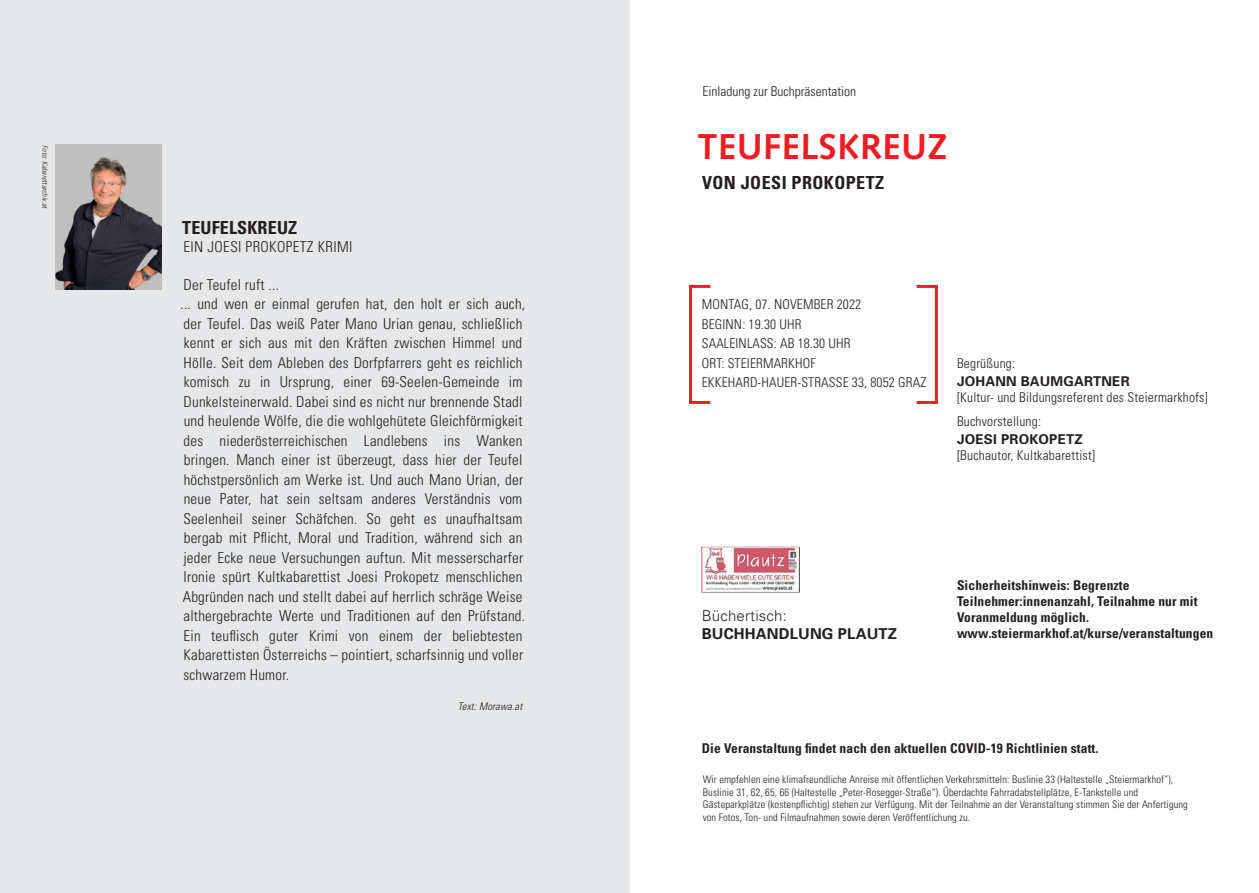
<style>
.page{position:relative;width:1259px;height:893px;background:#fff}
.page>*{position:absolute;margin:0;border:0;box-sizing:border-box;transform-origin:0 0}
.t1{font:700 36px "Syntax";letter-spacing:.015em;color:#ee1d23}
.t2{font:700 condensed 18px "Univers";letter-spacing:.025em;color:#231f20}
.t3{font:300 condensed 15px/19.5px "Univers";letter-spacing:.015em;color:#231f20}
.t4{font:700 15px "Univers";letter-spacing:.01em;color:#231f20}
.t5{font:300 15px "Univers";letter-spacing:.01em;color:#231f20}
.t6{font:300 condensed 13.5px/24px "Univers";letter-spacing:.01em;color:#231f20}
.t7{font:700 condensed 13.5px/16.2px "Univers";letter-spacing:.01em;color:#231f20}
.t8{font:700 13.5px "Univers";letter-spacing:.015em;color:#231f20}
.t9{font:300 condensed 10.5px/12.6px "Univers";letter-spacing:.01em;color:#231f20}
.t10{font:italic 300 condensed 10.5px "Univers";letter-spacing:.015em;color:#231f20}
.t11{font:italic 300 condensed 7.5px "Univers";color:#231f20}
</style>
<div class="page">
<div style="left:0;top:0;width:629px;height:893px;background:#e6e7e9"></div>
<div style="left:689px;top:285px;width:23px;height:119px;border:3px solid #ee1d23"></div>
<div style="left:915px;top:285px;width:23px;height:119px;border:3px solid #ee1d23"></div>
<img style="left:55px;top:145px;width:107px;height:144px">
<img style="left:701px;top:546px;width:99px;height:47px">
<p class="t11" style="left:50px;top:145px;width:65px;rotate:90deg">Foto: Kabarettarchiv.at</p>
<p class="t2" style="left:182px;top:217px;width:116px">TEUFELSKREUZ</p>
<p class="t3" style="left:184px;top:237px;width:170px">EIN JOESI PROKOPETZ KRIMI</p>
<p class="t3" style="left:184px;top:274px;width:97px">Der Teufel ruft ...</p>
<p class="t3" style="left:180px;top:294px;width:346px">... und wen er einmal gerufen hat, den holt er sich auch, der Teufel. Das weiß Pater Mano Urian genau, schließlich kennt er sich aus mit den Kräften zwischen Himmel und Hölle. Seit dem Ableben des Dorfpfarrers geht es reichlich komisch zu in Ursprung, einer 69-Seelen-Gemeinde im Dunkelsteinerwald. Dabei sind es nicht nur brennende Stadl und heulende Wölfe, die die wohlgehütete Gleichförmigkeit des niederösterreichischen Landlebens ins Wanken bringen. Manch einer ist überzeugt, dass hier der Teufel höchstpersönlich am Werke ist. Und auch Mano Urian, der neue Pater, hat sein seltsam anderes Verständnis vom Seelenheil seiner Schäfchen. So geht es unaufhaltsam bergab mit Pflicht, Moral und Tradition, während sich an jeder Ecke neue Versuchungen auftun. Mit messerscharfer Ironie spürt Kultkabarettist Joesi Prokopetz menschlichen Abgründen nach und stellt dabei auf herrlich schräge Weise althergebrachte Werte und Traditionen auf den Prüfstand.<br>Ein teuflisch guter Krimi von einem der beliebtesten Kabarettisten Österreichs – pointiert, scharfsinnig und voller schwarzem Humor.</p>
<p class="t10" style="left:458px;top:700px;width:66px">Text: Morawa.at</p>
<p class="t6" style="left:702px;top:79px;width:155px">Einladung zur Buchpräsentation</p>
<p class="t1" style="left:697px;top:126px;width:251px">TEUFELSKREUZ</p>
<p class="t2" style="left:702px;top:171px;width:184px">VON JOESI PROKOPETZ</p>
<p class="t6" style="left:702px;top:292px;width:161px">MONTAG, 07. NOVEMBER 2022</p>
<p class="t6" style="left:702px;top:312px;width:101px">BEGINN: 19.30 UHR</p>
<p class="t6" style="left:702px;top:331px;width:150px">SAALEINLASS: AB 18.30 UHR</p>
<p class="t6" style="left:702px;top:351px;width:115px">ORT: STEIERMARKHOF</p>
<p class="t6" style="left:702px;top:370px;width:226px">EKKEHARD-HAUER-STRASSE 33, 8052 GRAZ</p>
<p class="t6" style="left:957px;top:351px;width:60px">Begrüßung:</p>
<p class="t8" style="left:957px;top:372px;width:174px">JOHANN BAUMGARTNER</p>
<p class="t6" style="left:957px;top:385px;width:252px">[Kultur- und Bildungsreferent des Steiermarkhofs]<br>Buchvorstellung:</p>
<p class="t8" style="left:957px;top:430px;width:127px">JOESI PROKOPETZ</p>
<p class="t6" style="left:957px;top:443px;width:139px">[Buchautor, Kultkabarettist]</p>
<p class="t5" style="left:702px;top:607px;width:87px">Büchertisch:</p>
<p class="t4" style="left:702px;top:624px;width:197px">BUCHHANDLUNG PLAUTZ</p>
<p class="t7" style="left:957px;top:577px;width:242px">Sicherheitshinweis: Begrenzte<br>Teilnehmer:innenanzahl, Teilnahme nur mit<br>Voranmeldung möglich.</p>
<p class="t7" style="left:957px;top:625px;width:258px">www.steiermarkhof.at/kurse/veranstaltungen</p>
<p class="t7" style="left:702px;top:739px;width:398px">Die Veranstaltung findet nach den aktuellen COVID-19 Richtlinien statt.</p>
<p class="t9" style="left:702px;top:773px;width:487px">Wir empfehlen eine klimafreundliche Anreise mit öffentlichen Verkehrsmitteln: Buslinie 33 (Haltestelle „Steiermarkhof“), Buslinie 31, 62, 65, 66 (Haltestelle „Peter-Rosegger-Straße“). Überdachte Fahrradabstellplätze, E-Tankstelle und Gästeparkplätze (kostenpflichtig) stehen zur Verfügung. Mit der Teilnahme an der Veranstaltung stimmen Sie der Anfertigung von Fotos, Ton- und Filmaufnahmen sowie deren Veröffentlichung zu.</p>
</div>
